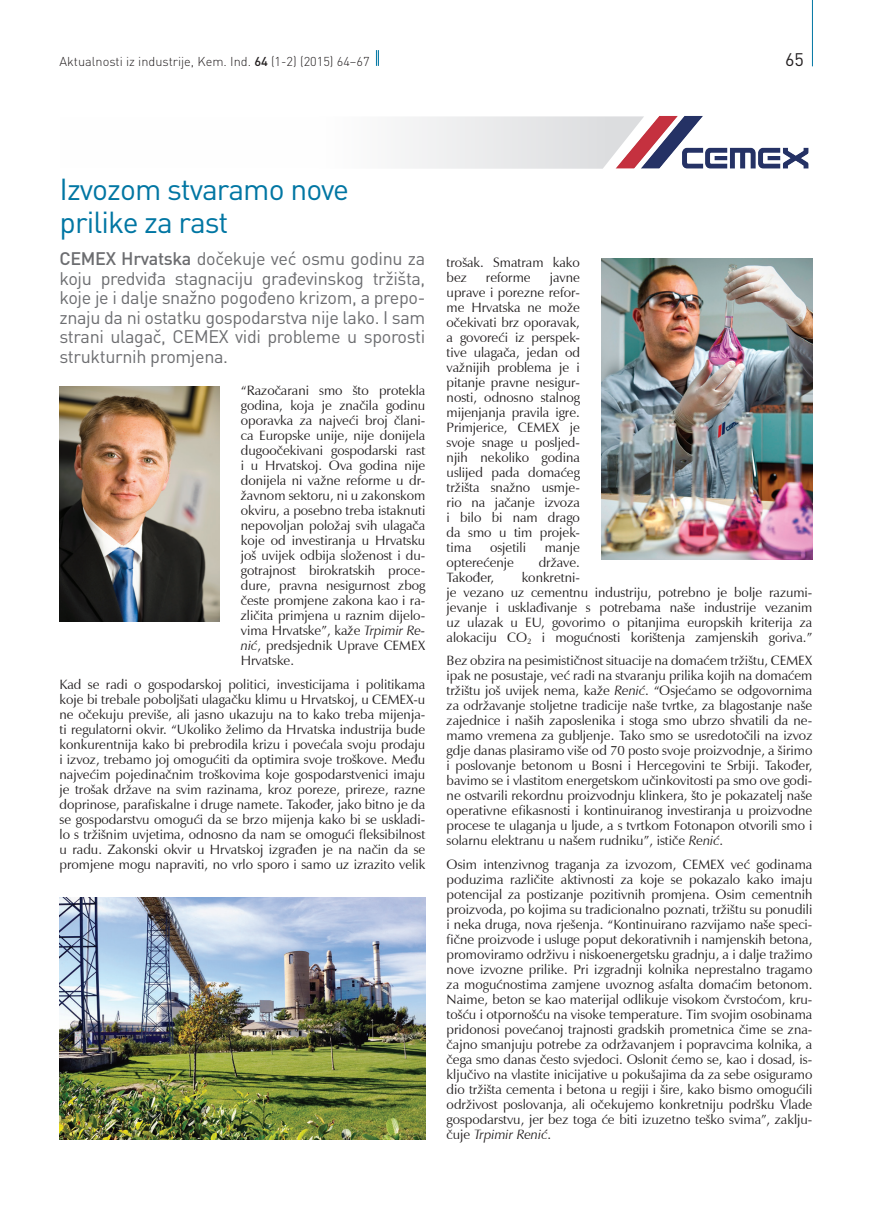
<style>
.page{position:relative;width:872px;height:1212px;background:#fff}
.page>*{position:absolute;margin:0;border:0;box-sizing:border-box;transform-origin:0 0}
._23_Naslov_rubrike{font:30px/33px "DIN Pro";letter-spacing:-.03em;color:#0076a3}
._26_Tekst_rubrike{font:18px/19.5px "DIN Pro";letter-spacing:-.02em;color:#6c6d70;text-align:justify}
.t1{font:18px "DIN Pro";color:#231f20}
._26_Tekst_rubrike-2{font:13.5px/15px "Zapf Humanist Roman KUI";color:#231f20;text-align:justify}
.t2{font:300 12.75px "DIN Pro";color:#231f20}
.s1{font-weight:500}
.s2{font-family:"Zapf Humanist Italic KUI"}
</style>
<div class="page">
<hr style="left:812px;top:0;width:1px;height:66px;background:#0076a3">
<svg style="left:376px;top:50px;width:3px;height:16px"></svg>
<img style="left:60px;top:387px;width:160px;height:234px">
<img style="left:60px;top:898px;width:365px;height:241px">
<img style="left:601px;top:259px;width:211px;height:300px">
<img style="left:644px;top:116px;width:165px;height:53px">
<svg style="left:401px;top:116px;width:243px;height:53px"></svg>
<p class="t2" style="left:60px;top:53px;width:311px">Aktualnosti iz industrije, Kem. Ind. <span class="s1">64</span> (1-2) (2015) 64–67</p>
<p class="t1" style="left:785px;top:47px;width:20px">65</p>
<p class="_23_Naslov_rubrike" style="left:60px;top:172px;width:291px">Izvozom stvaramo nove prilike za rast</p>
<p class="_26_Tekst_rubrike" style="left:60px;top:248px;width:367px"><span class="s1">CEMEX Hrvatska</span> dočekuje već osmu godinu za koju predviđa stagnaciju građevinskog tržišta, koje je i dalje snažno pogođeno krizom, a prepo&shy;znaju da ni ostatku gospodarstva nije lako. I sam strani ulagač, CEMEX vidi probleme u sporosti strukturnih promjena.</p>
<p class="_26_Tekst_rubrike-2" style="left:241px;top:384px;width:186px">“Razočarani smo što protekla godina, koja je značila godinu oporavka za najveći broj člani&shy;ca Europske unije, nije donijela dugoočekivani gospodarski rast i u Hrvatskoj. Ova godina nije donijela ni važne reforme u dr&shy;žavnom sektoru, ni u zakonskom okviru, a posebno treba istaknuti nepovoljan položaj svih ulagača koje od investiranja u Hrvatsku još uvijek odbija složenost i du&shy;gotrajnost birokratskih proce&shy;dure, pravna nesigurnost zbog česte promjene zakona kao i ra&shy;zličita primjena u raznim dijelo&shy;vima Hrvatske”, kaže <span class="s2">Trpimir Re&shy;nić</span>, predsjednik Uprave CEMEX Hrvatske.</p>
<p class="_26_Tekst_rubrike-2" style="left:60px;top:677px;width:367px">Kad se radi o gospodarskoj politici, investicijama i politikama koje bi trebale poboljšati ulagačku klimu u Hrvatskoj, u CEMEX-u ne očekuju previše, ali jasno ukazuju na to kako treba mijenja&shy;ti regulatorni okvir. “Ukoliko želimo da Hrvatska industrija bude konkurentnija kako bi prebrodila krizu i povećala svoju prodaju i izvoz, trebamo joj omogućiti da optimira svoje troškove. Među najvećim pojedinačnim troškovima koje gospodarstvenici imaju je trošak države na svim razinama, kroz poreze, prireze, razne doprinose, parafiskalne i druge namete. Također, jako bitno je da se gospodarstvu omogući da se brzo mijenja kako bi se uskladi&shy;lo s tržišnim uvjetima, odnosno da nam se omogući fleksibilnost u radu. Zakonski okvir u Hrvatskoj izgrađen je na način da se promjene mogu napraviti, no vrlo sporo i samo uz izrazito velik</p>
<p class="_26_Tekst_rubrike-2" style="left:446px;top:255px;width:135px">trošak. Smatram kako bez</p>
<p class="_26_Tekst_rubrike-2" style="left:486px;top:270px;width:46px">reforme</p>
<p class="_26_Tekst_rubrike-2" style="left:446px;top:270px;width:135px;text-indent:103px">javne uprave i porezne refor&shy;me Hrvatska ne može očekivati brz oporavak, a govoreći iz perspek&shy;tive ulagača, jedan od važnijih problema je i pitanje pravne nesigur&shy;nosti, odnosno stalnog mijenjanja pravila igre.<br>Primjerice, CEMEX je svoje snage u posljed&shy;njih nekoliko godina uslijed pada domaćeg tržišta snažno usmje&shy;rio na jačanje izvoza i bilo bi nam drago da smo u tim projek&shy;tima</p>
<p class="_26_Tekst_rubrike-2" style="left:490px;top:540px;width:37px">osjetili</p>
<p class="_26_Tekst_rubrike-2" style="left:545px;top:540px;width:37px">manje</p>
<p class="_26_Tekst_rubrike-2" style="left:446px;top:555px;width:69px">opterećenje</p>
<p class="_26_Tekst_rubrike-2" style="left:539px;top:555px;width:43px">države.</p>
<p class="_26_Tekst_rubrike-2" style="left:446px;top:570px;width:49px">Također,</p>
<p class="_26_Tekst_rubrike-2" style="left:446px;top:570px;width:367px;text-align:left;text-indent:75px">konkretni-<br>je vezano uz cementnu industriju, potrebno je bolje razumi&shy;jevanje i usklađivanje s potrebama naše industrije vezanim uz ulazak u EU, govorimo o pitanjima europskih kriterija za alokaciju CO<sub>2</sub> i mogućnosti korištenja zamjenskih goriva.”</p>
<p class="_26_Tekst_rubrike-2" style="left:446px;top:654px;width:367px">Bez obzira na pesimističnost situacije na domaćem tržištu, CEMEX ipak ne posustaje, već radi na stvaranju prilika kojih na domaćem tržištu još uvijek nema, kaže <span class="s2">Renić</span>. “Osjećamo se odgovornima za održavanje stoljetne tradicije naše tvrtke, za blagostanje naše zajednice i naših zaposlenika i stoga smo ubrzo shvatili da ne&shy;mamo vremena za gubljenje. Tako smo se usredotočili na izvoz gdje danas plasiramo više od 70 posto svoje proizvodnje, a širimo i poslovanje betonom u Bosni i Hercegovini te Srbiji. Također, bavimo se i vlastitom energetskom učinkovitosti pa smo ove godi&shy;ne ostvarili rekordnu proizvodnju klinkera, što je pokazatelj naše operativne efikasnosti i kontinuiranog investiranja u proizvodne procese te ulaganja u ljude, a s tvrtkom Fotonapon otvorili smo i solarnu elektranu u našem rudniku”, ističe <span class="s2">Renić</span>.</p>
<p class="_26_Tekst_rubrike-2" style="left:446px;top:857px;width:367px">Osim intenzivnog traganja za izvozom, CEMEX već godinama poduzima različite aktivnosti za koje se pokazalo kako imaju potencijal za postizanje pozitivnih promjena. Osim cementnih proizvoda, po kojima su tradicionalno poznati, tržištu su ponudili i neka druga, nova rješenja. “Kontinuirano razvijamo naše speci&shy;fične proizvode i usluge poput dekorativnih i namjenskih betona, promoviramo održivu i niskoenergetsku gradnju, a i dalje tražimo nove izvozne prilike. Pri izgradnji kolnika neprestalno tragamo za mogućnostima zamjene uvoznog asfalta domaćim betonom.<br>Naime, beton se kao materijal odlikuje visokom čvrstoćom, kru&shy;tošću i otpornošću na visoke temperature. Tim svojim osobinama pridonosi povećanoj trajnosti gradskih prometnica čime se zna&shy;čajno smanjuju potrebe za održavanjem i popravcima kolnika, a čega smo danas često svjedoci. Oslonit ćemo se, kao i dosad, is&shy;ključivo na vlastite inicijative u pokušajima da za sebe osiguramo dio tržišta cementa i betona u regiji i šire, kako bismo omogućili održivost poslovanja, ali očekujemo konkretniju podršku Vlade gospodarstvu, jer bez toga će biti izuzetno teško svima”, zaklju&shy;čuje <span class="s2">Trpimir Renić</span>.</p>
</div>
